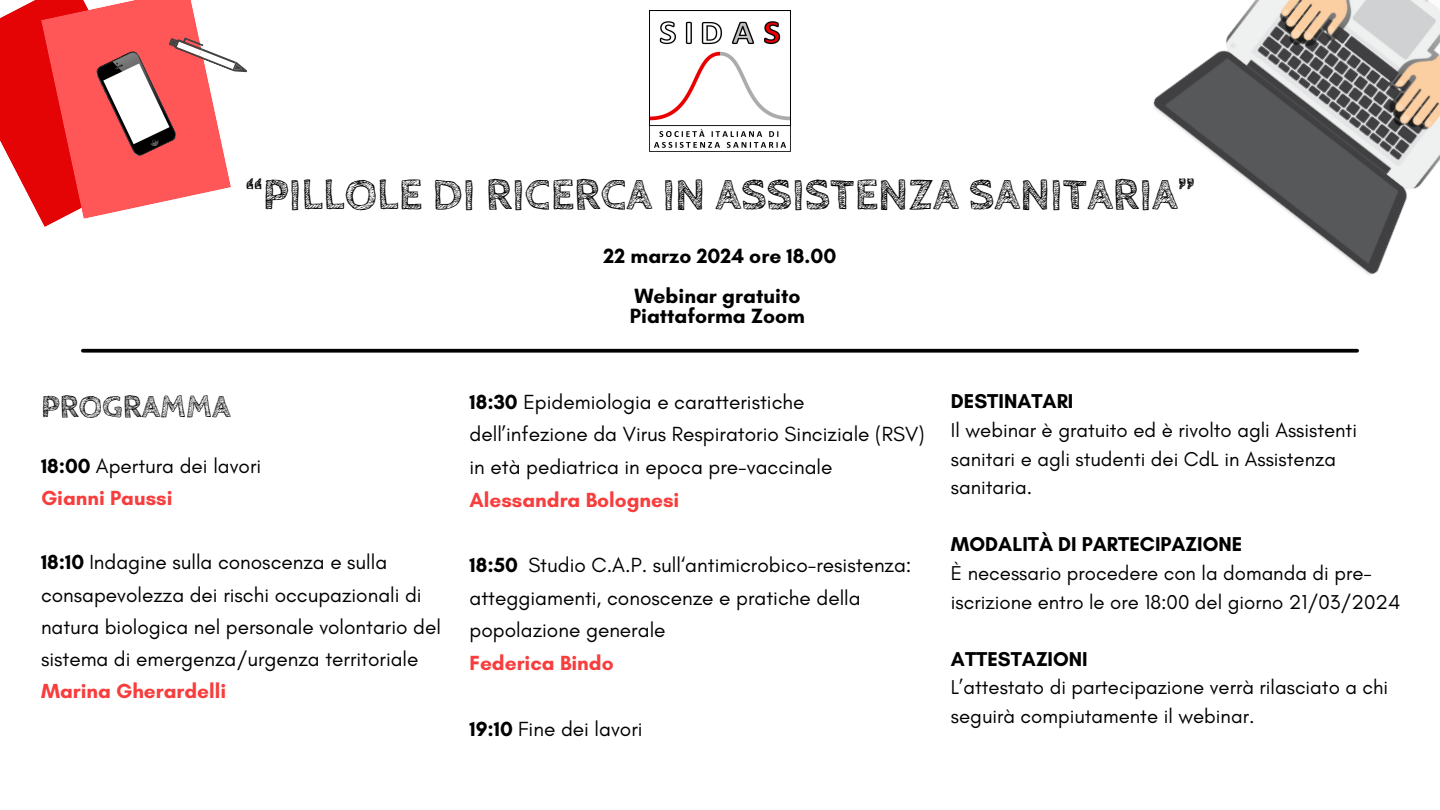
<style>
.page{position:relative;width:1440px;height:810px;background:#fff}
.page>*{position:absolute;margin:0;border:0;box-sizing:border-box;transform-origin:0 0}
.t1{font:700 45.5px "Cabin Sketch";color:#000}
.t2{font:700 32.8px "Cabin Sketch";color:#000}
.t3{font:700 21px/20.2px "Glacial Indifference";color:#000}
.t4{font:20.8px/32.7px "Glacial Indifference";color:#000}
.t5{font:700 20.8px "Glacial Indifference";color:#f83d3d}
.t6{font:20.4px/28.6px "Glacial Indifference";color:#000}
.t7{font:700 20.4px "Glacial Indifference";color:#000}
.s1{font-weight:700}
</style>
<div class="page">
<img style="left:1153px;top:0;width:287px;height:275px">
<img style="left:649px;top:10px;width:142px;height:142px">
<svg style="left:0;top:0;width:247px;height:227px"></svg>
<svg style="left:83px;top:349px;width:1274px;height:4px;background:#191919"></svg>
<p class="t1" style="left:245px;top:169px;width:951px">“PILLOLE DI RICERCA IN ASSISTENZA SANITARIA”</p>
<p class="t3" style="left:604px;top:245px;width:234px">22 marzo 2024 ore 18.00</p>
<h1 class="t3" style="left:630px;top:286px;width:176px">Webinar gratuito<br>Piattaforma Zoom</h1>
<h2 class="t2" style="left:41px;top:388px;width:191px">PROGRAMMA</h2>
<h2 class="t4" style="left:41px;top:449px;width:222px"><span class="s1">18:00</span> Apertura dei lavori</h2>
<p class="t5" style="left:41px;top:485px;width:133px">Gianni Paussi</p>
<p class="t4" style="left:41px;top:546px;width:401px;line-height:32.2px"><span class="s1">18:10</span> Indagine sulla conoscenza e sulla consapevolezza dei rischi occupazionali di natura biologica nel personale volontario del sistema di emergenza/urgenza territoriale</p>
<p class="t5" style="left:41px;top:679px;width:187px">Marina Gherardelli</p>
<p class="t4" style="left:470px;top:385px;width:457px"><span class="s1">18:30</span> Epidemiologia e caratteristiche dell’infezione da Virus Respiratorio Sinciziale (RSV) in età pediatrica in epoca pre-vaccinale</p>
<p class="t5" style="left:470px;top:487px;width:211px">Alessandra Bolognesi</p>
<p class="t4" style="left:470px;top:548px;width:444px"><span class="s1">18:50</span> Studio C.A.P. sull‘antimicrobico-resistenza: atteggiamenti, conoscenze e pratiche della popolazione generale</p>
<p class="t5" style="left:470px;top:650px;width:146px">Federica Bindo</p>
<p class="t4" style="left:470px;top:712px;width:175px"><span class="s1">19:10</span> Fine dei lavori</p>
<p class="t7" style="left:951px;top:389px;width:124px">DESTINATARI</p>
<p class="t6" style="left:951px;top:416px;width:408px">Il webinar è gratuito ed è rivolto agli Assistenti sanitari e agli studenti dei CdL in Assistenza sanitaria.</p>
<p class="t7" style="left:951px;top:532px;width:293px">MODALITÀ DI PARTECIPAZIONE</p>
<p class="t6" style="left:951px;top:559px;width:451px">È necessario procedere con la domanda di pre&shy;iscrizione entro le ore 18:00 del giorno 21/03/2024</p>
<p class="t7" style="left:951px;top:646px;width:138px">ATTESTAZIONI</p>
<p class="t6" style="left:951px;top:673px;width:439px">L’attestato di partecipazione verrà rilasciato a chi seguirà compiutamente il webinar.</p>
</div>
